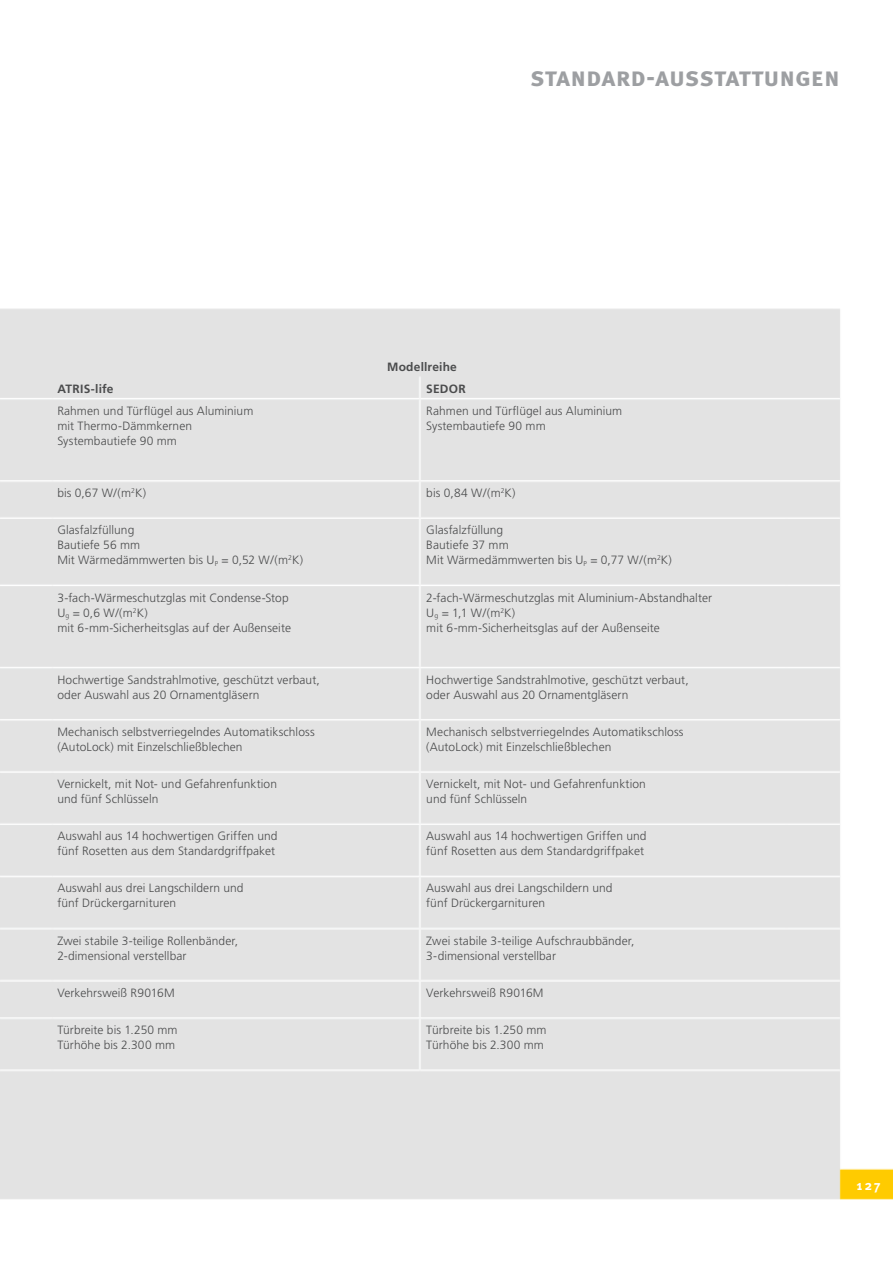
<style>
.page{position:relative;width:893px;height:1263px;background:#fff}
.page>*{position:absolute;margin:0;border:0;box-sizing:border-box;transform-origin:0 0}
.t1{font:27px "Meta Plus Bold Caps";color:#9d9fa2}
.t2{font:700 13.5px "Meta Plus";color:#fff}
.t3{font:300 12px/15px "Frutiger";letter-spacing:.005em;color:#4b4c4d}
.t4{font:700 12px "Frutiger";letter-spacing:.015em;color:#4b4c4d}
</style>
<div class="page">
<img style="left:0;top:308px;width:893px;height:892px">
<h1 class="t1" style="left:530px;top:61px;width:311px">standard-ausstattungen</h1>
<p class="t4" style="left:387px;top:360px;width:71px">Modellreihe</p>
<p class="t4" style="left:57px;top:382px;width:58px">ATRIS-life</p>
<p class="t4" style="left:426px;top:382px;width:41px">SEDOR</p>
<p class="t3" style="left:57px;top:403px;width:197px">Rahmen und Türflügel aus Aluminium mit Thermo-Dämmkernen<br>Systembautiefe 90 mm</p>
<p class="t3" style="left:426px;top:403px;width:197px">Rahmen und Türflügel aus Aluminium<br>Systembautiefe 90 mm</p>
<p class="t3" style="left:57px;top:486px;width:90px">bis 0,67 W/(m<sup>2</sup>K)</p>
<p class="t3" style="left:426px;top:486px;width:91px">bis 0,84 W/(m<sup>2</sup>K)</p>
<p class="t3" style="left:57px;top:523px;width:247px">Glasfalzfüllung<br>Bautiefe 56 mm<br>Mit Wärmedämmwerten bis U<sub>P</sub> = 0,52 W/(m<sup>2</sup>K)</p>
<p class="t3" style="left:426px;top:523px;width:247px">Glasfalzfüllung<br>Bautiefe 37 mm<br>Mit Wärmedämmwerten bis U<sub>P</sub> = 0,77 W/(m<sup>2</sup>K)</p>
<p class="t3" style="left:57px;top:590px;width:235px">3-fach-Wärmeschutzglas mit Condense-Stop<br>U<sub>g</sub> = 0,6 W/(m<sup>2</sup>K)<br>mit 6-mm-Sicherheitsglas auf der Außenseite</p>
<p class="t3" style="left:426px;top:590px;width:287px">2-fach-Wärmeschutzglas mit Aluminium-Abstandhalter<br>U<sub>g</sub> = 1,1 W/(m<sup>2</sup>K)<br>mit 6-mm-Sicherheitsglas auf der Außenseite</p>
<p class="t3" style="left:57px;top:672px;width:264px">Hochwertige Sandstrahlmotive, geschützt verbaut, oder Auswahl aus 20 Ornamentgläsern</p>
<p class="t3" style="left:426px;top:672px;width:264px">Hochwertige Sandstrahlmotive, geschützt verbaut, oder Auswahl aus 20 Ornamentgläsern</p>
<p class="t3" style="left:57px;top:724px;width:259px">Mechanisch selbstverriegelndes Automatikschloss (AutoLock) mit Einzelschließblechen</p>
<p class="t3" style="left:426px;top:724px;width:259px">Mechanisch selbstverriegelndes Automatikschloss (AutoLock) mit Einzelschließblechen</p>
<p class="t3" style="left:57px;top:776px;width:221px">Vernickelt, mit Not- und Gefahrenfunktion und fünf Schlüsseln</p>
<p class="t3" style="left:426px;top:776px;width:221px">Vernickelt, mit Not- und Gefahrenfunktion und fünf Schlüsseln</p>
<p class="t3" style="left:57px;top:828px;width:222px">Auswahl aus 14 hochwertigen Griffen und fünf Rosetten aus dem Standardgriffpaket</p>
<p class="t3" style="left:426px;top:828px;width:222px">Auswahl aus 14 hochwertigen Griffen und fünf Rosetten aus dem Standardgriffpaket</p>
<p class="t3" style="left:57px;top:881px;width:188px">Auswahl aus drei Langschildern und fünf Drückergarnituren</p>
<p class="t3" style="left:426px;top:881px;width:188px">Auswahl aus drei Langschildern und fünf Drückergarnituren</p>
<p class="t3" style="left:57px;top:933px;width:182px">Zwei stabile 3-teilige Rollenbänder,<br>2-dimensional verstellbar</p>
<p class="t3" style="left:426px;top:933px;width:210px">Zwei stabile 3-teilige Aufschraubbänder,<br>3-dimensional verstellbar</p>
<p class="t3" style="left:57px;top:985px;width:119px">Verkehrsweiß R9016M</p>
<p class="t3" style="left:426px;top:985px;width:119px">Verkehrsweiß R9016M</p>
<p class="t3" style="left:57px;top:1022px;width:122px">Türbreite bis 1.250 mm<br>Türhöhe bis 2.300 mm</p>
<p class="t3" style="left:426px;top:1022px;width:122px">Türbreite bis 1.250 mm<br>Türhöhe bis 2.300 mm</p>
<p class="t2" style="left:857px;top:1177px;width:25px">127</p>
</div>
